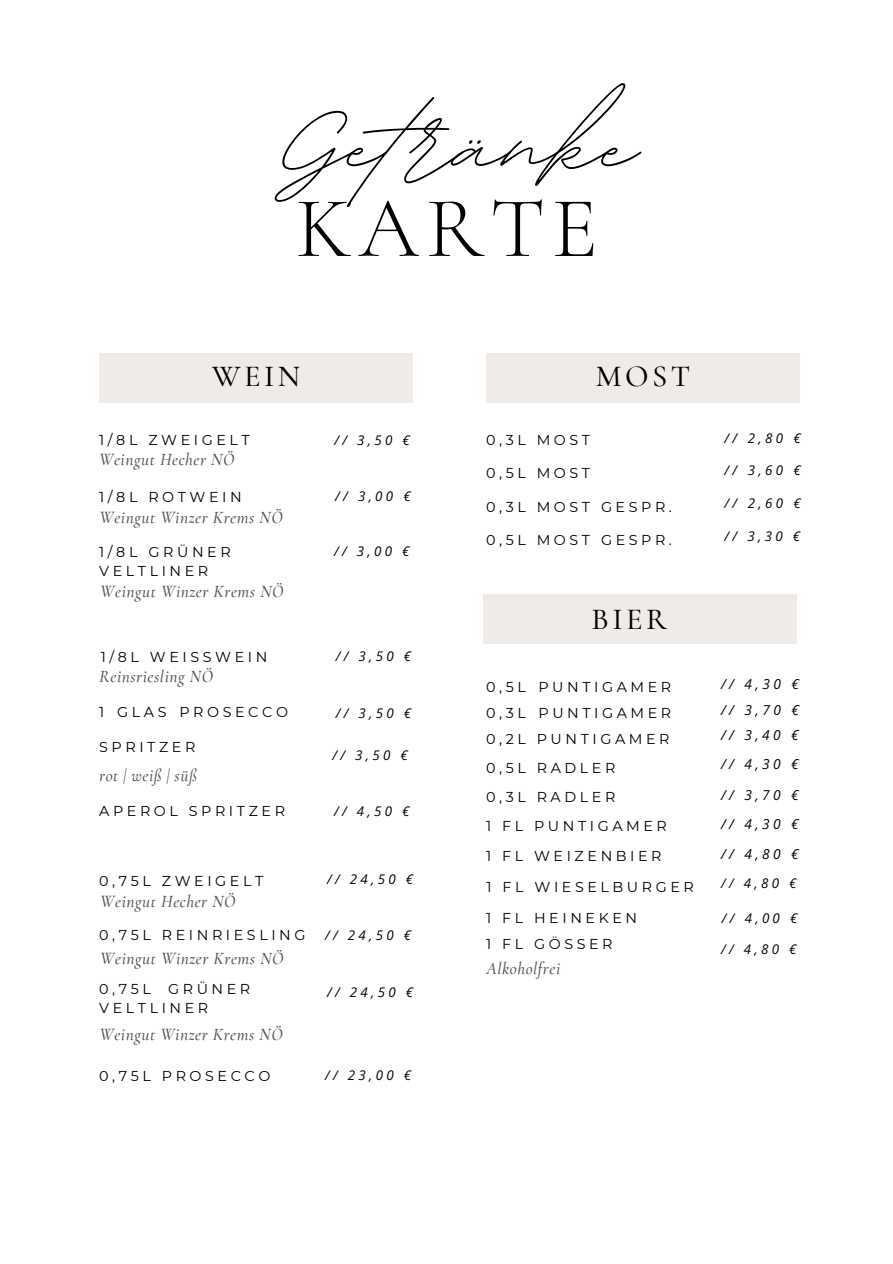
<style>
.page{position:relative;width:893px;height:1264px;background:#fff}
.page>*{position:absolute;margin:0;border:0;box-sizing:border-box;transform-origin:0 0}
.t1{font:162.45px "BD Script";color:#000}
.t2{font:300 86.55px "Cormorant Garamond";letter-spacing:.08em;color:#000}
.t3{font:500 30.6px "Cormorant Garamond";letter-spacing:.11em;color:#000}
.t4{font:italic 500 17.25px "Cormorant Garamond";letter-spacing:.03em;color:#545454}
.t5{font:14.25px/29.2px "Montserrat";letter-spacing:.25em;color:#000}
.t6{font:italic 13.65px/25.5px "Open Sans";letter-spacing:.25em;color:#000;text-align:justify}
.t7{font:italic 13.35px "Open Sans";letter-spacing:.25em;color:#000}
</style>
<div class="page">
<div style="left:99px;top:353px;width:314px;height:49px;background:#efebe8"></div>
<div style="left:483px;top:594px;width:314px;height:49px;background:#efebe8"></div>
<div style="left:486px;top:353px;width:313px;height:49px;background:#efebe8"></div>
<h2 class="t1" style="left:281px;top:38px;width:356px">Getränke</h2>
<h1 class="t2" style="left:295px;top:176px;width:304px">KARTE</h1>
<h3 class="t3" style="left:212px;top:357px;width:89px">WEIN</h3>
<h5 class="t3" style="left:596px;top:357px;width:96px">MOST</h5>
<h4 class="t5" style="left:99px;top:425px;width:152px">1/8L ZWEIGELT</h4>
<p class="t4" style="left:99px;top:449px;width:137px">Weingut Hecher NÖ</p>
<h4 class="t5" style="left:99px;top:482px;width:144px">1/8L ROTWEIN</h4>
<h5 class="t4" style="left:99px;top:507px;width:185px">Weingut Winzer Krems NÖ</h5>
<h5 class="t5" style="left:99px;top:542px;width:133px;line-height:19.2px">1/8L GRÜNER<br>VELTLINER</h5>
<h5 class="t4" style="left:100px;top:581px;width:185px">Weingut Winzer Krems NÖ</h5>
<p class="t5" style="left:101px;top:641px;width:168px">1/8L WEISSWEIN</p>
<p class="t4" style="left:99px;top:666px;width:115px">Reinsriesling NÖ</p>
<h5 class="t5" style="left:99px;top:697px;width:190px">1 GLAS PROSECCO</h5>
<h5 class="t5" style="left:99px;top:732px;width:98px">SPRITZER</h5>
<p class="t4" style="left:99px;top:765px;width:99px">rot | weiß | süß</p>
<h4 class="t5" style="left:99px;top:796px;width:187px">APEROL SPRITZER</h4>
<p class="t7" style="left:334px;top:430px;width:77px">// 3,50 €</p>
<p class="t7" style="left:335px;top:487px;width:77px">// 3,00 €</p>
<h4 class="t7" style="left:334px;top:541px;width:77px">// 3,00 €</h4>
<h5 class="t7" style="left:336px;top:647px;width:77px">// 3,50 €</h5>
<h3 class="t7" style="left:336px;top:704px;width:77px">// 3,50 €</h3>
<h5 class="t7" style="left:332px;top:745px;width:77px">// 3,50 €</h5>
<p class="t7" style="left:334px;top:801px;width:77px">// 4,50 €</p>
<p class="t5" style="left:99px;top:866px;width:165px">0,75L ZWEIGELT</p>
<p class="t4" style="left:100px;top:890px;width:137px">Weingut Hecher NÖ</p>
<h5 class="t5" style="left:99px;top:920px;width:208px">0,75L REINRIESLING</h5>
<h4 class="t4" style="left:100px;top:947px;width:185px">Weingut Winzer Krems NÖ</h4>
<h5 class="t5" style="left:99px;top:979px;width:153px;line-height:19.2px">0,75L GRÜNER<br>VELTLINER</h5>
<h4 class="t4" style="left:99px;top:1023px;width:185px">Weingut Winzer Krems NÖ</h4>
<p class="t5" style="left:99px;top:1061px;width:173px">0,75L PROSECCO</p>
<p class="t7" style="left:327px;top:870px;width:88px">// 24,50 €</p>
<h5 class="t7" style="left:325px;top:925px;width:88px">// 24,50 €</h5>
<h3 class="t7" style="left:327px;top:982px;width:88px">// 24,50 €</h3>
<p class="t7" style="left:325px;top:1066px;width:88px">// 23,00 €</p>
<h5 class="t5" style="left:486px;top:425px;width:105px">0,3L MOST</h5>
<h5 class="t5" style="left:486px;top:458px;width:105px">0,5L MOST</h5>
<h5 class="t5" style="left:486px;top:492px;width:187px">0,3L MOST GESPR.</h5>
<h5 class="t5" style="left:486px;top:525px;width:187px">0,5L MOST GESPR.</h5>
<h4 class="t3" style="left:591px;top:600px;width:77px">BIER</h4>
<p class="t5" style="left:486px;top:674px;width:187px;line-height:25.8px;text-align:justify">0,5L PUNTIGAMER 0,3L PUNTIGAMER 0,2L PUNTIGAMER</p>
<p class="t5" style="left:486px;top:753px;width:182px">0,5L RADLER<br>0,3L RADLER<br>1 FL PUNTIGAMER<br>1 FL WEIZENBIER</p>
<p class="t5" style="left:486px;top:872px;width:209px">1 FL WIESELBURGER</p>
<h4 class="t5" style="left:486px;top:902px;width:153px">1 FL HEINEKEN</h4>
<p class="t5" style="left:486px;top:929px;width:128px">1 FL GÖSSER</p>
<p class="t4" style="left:486px;top:958px;width:75px">Alkoholfrei</p>
<p class="t7" style="left:724px;top:428px;width:78px">// 2,80 €</p>
<p class="t7" style="left:724px;top:461px;width:78px">// 3,60 €</p>
<p class="t7" style="left:724px;top:494px;width:78px">// 2,60 €</p>
<p class="t7" style="left:724px;top:526px;width:77px">// 3,30 €</p>
<h5 class="t6" style="left:721px;top:671px;width:79px">// 4,30 € // 3,70 € // 3,40 €</h5>
<h5 class="t6" style="left:721px;top:751px;width:79px">// 4,30 €</h5>
<h4 class="t6" style="left:721px;top:781px;width:79px">// 3,70 €</h4>
<p class="t6" style="left:721px;top:810px;width:79px">// 4,30 €</p>
<p class="t6" style="left:721px;top:840px;width:79px">// 4,80 €</p>
<h5 class="t7" style="left:721px;top:874px;width:77px">// 4,80 €</h5>
<h5 class="t7" style="left:722px;top:908px;width:77px">// 4,00 €</h5>
<p class="t7" style="left:721px;top:939px;width:77px">// 4,80 €</p>
</div>
